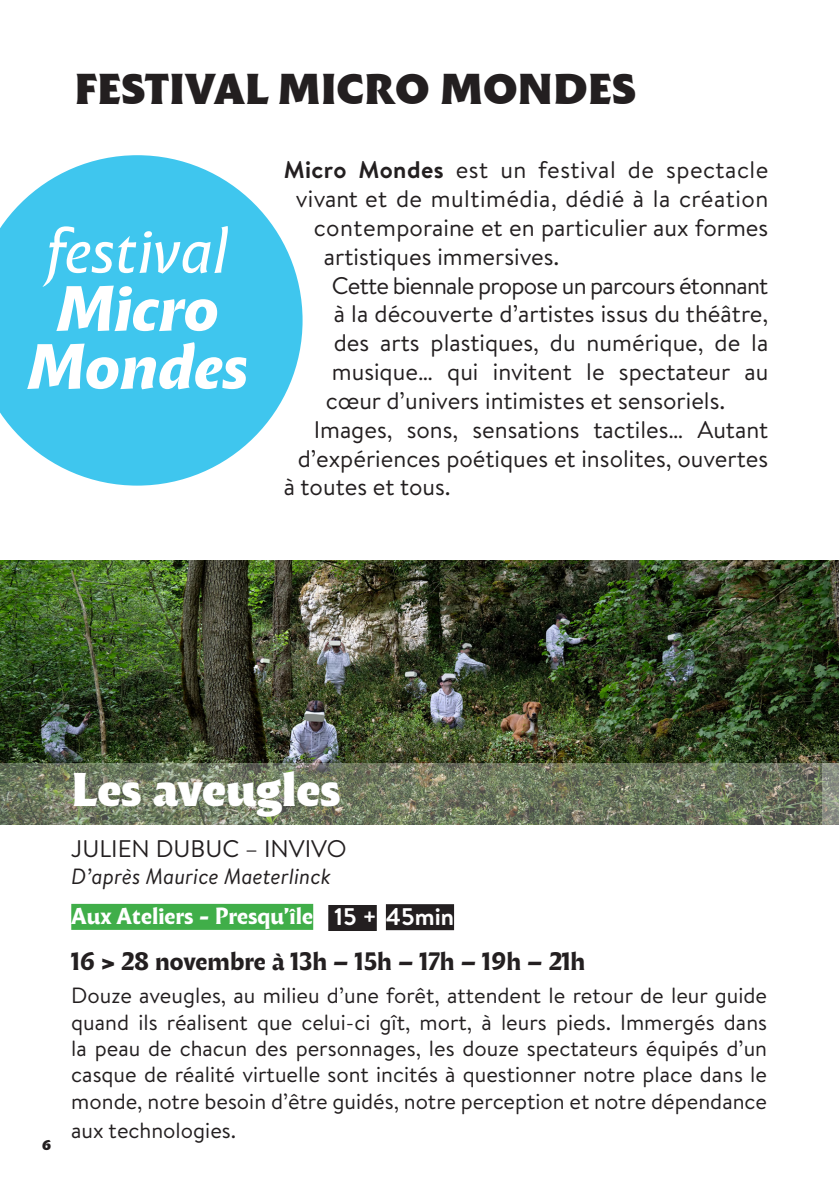
<style>
.page{position:relative;width:840px;height:1191px;background:#fff}
.page>*{position:absolute;margin:0;border:0;box-sizing:border-box;transform-origin:0 0}
.t1{font:800 46px "Malik";color:#fff}
.t2{font:800 42px "Malik";color:#231f20}
.t3{font:24px "Brandon Text";color:#231f20}
.t4{font:24px "Brandon Text";letter-spacing:.02em;color:#231f20}
.t5{font:24px "Brandon Text";letter-spacing:-.03em;color:#231f20}
.t6{font:700 24px "Malik";color:#231f20}
.t7{font:700 24px "Brandon Text";color:#fff}
.t8{font:22px/26.4px "Brandon Text";color:#231f20;text-align:justify}
.t9{font:italic 22px "Brandon Text";color:#231f20}
.t10{font:700 22px "Malik";color:#fff}
.t11{font:800 14px "Malik";color:#231f20}
.s1{font-weight:700}
</style>
<div class="page">
<img style="left:0;top:560px;width:837px;height:202px">
<div style="left:71px;top:904px;width:242px;height:26px;background:#40ae49"></div>
<div style="left:328px;top:905px;width:48px;height:26px;background:#231f20"></div>
<div style="left:385px;top:904px;width:69px;height:26px;background:#231f20"></div>
<svg style="left:0;top:762px;width:839px;height:62px;background:#727b62"></svg>
<svg style="left:822px;top:763px;width:17px;height:62px"></svg>
<svg style="left:0;top:155px;width:302px;height:330px;fill:#3fc6ee"></svg>
<svg style="left:43px;top:226px;width:185px;height:105px"></svg>
<svg style="left:27px;top:342px;width:219px;height:47px"></svg>
<p class="t2" style="left:74px;top:58px;width:563px">FESTIVAL MICRO MONDES</p>
<p class="t4" style="left:283px;top:154px;width:486px"><span class="s1">Micro Mondes</span> est un festival de spectacle</p>
<p class="t4" style="left:295px;top:182px;width:474px">vivant et de multimédia, dédié à la création</p>
<p class="t3" style="left:313px;top:211px;width:456px">contemporaine et en particulier aux formes</p>
<p class="t3" style="left:323px;top:240px;width:237px">artistiques immersives.</p>
<p class="t5" style="left:331px;top:269px;width:438px">Cette biennale propose un parcours étonnant</p>
<p class="t3" style="left:333px;top:298px;width:436px">à la découverte d’artistes issus du théâtre,</p>
<p class="t3" style="left:333px;top:326px;width:435px">des arts plastiques, du numérique, de la</p>
<p class="t3" style="left:331px;top:355px;width:437px">musique… qui invitent le spectateur au</p>
<p class="t3" style="left:325px;top:384px;width:401px">cœur d’univers intimistes et sensoriels.</p>
<p class="t3" style="left:313px;top:413px;width:456px">Images, sons, sensations tactiles… Autant</p>
<p class="t3" style="left:297px;top:442px;width:471px">d’expériences poétiques et insolites, ouvertes</p>
<p class="t3" style="left:283px;top:470px;width:168px">à toutes et tous.</p>
<p class="t11" style="left:42px;top:1135px;width:11px">6</p>
<p class="t1" style="left:71px;top:755px;width:271px">Les aveugles</p>
<p class="t3" style="left:71px;top:832px;width:277px">JULIEN DUBUC – INVIVO</p>
<p class="t9" style="left:71px;top:861px;width:261px">D’après Maurice Maeterlinck</p>
<p class="t7" style="left:334px;top:899px;width:121px">15 + 45min</p>
<p class="t10" style="left:71px;top:900px;width:243px">Aux Ateliers - Presqu’île</p>
<p class="t6" style="left:71px;top:944px;width:515px">16 &gt; 28 novembre à 13h – 15h – 17h – 19h – 21h</p>
<p class="t8" style="left:71px;top:981px;width:697px">Douze aveugles, au milieu d’une forêt, attendent le retour de leur guide quand ils réalisent que celui-ci gît, mort, à leurs pieds. Immergés dans la peau de chacun des personnages, les douze spectateurs équipés d’un casque de réalité virtuelle sont incités à questionner notre place dans le monde, notre besoin d’être guidés, notre perception et notre dépendance</p>
<p class="t8" style="left:71px;top:1116px;width:166px">aux technologies.</p>
</div>
